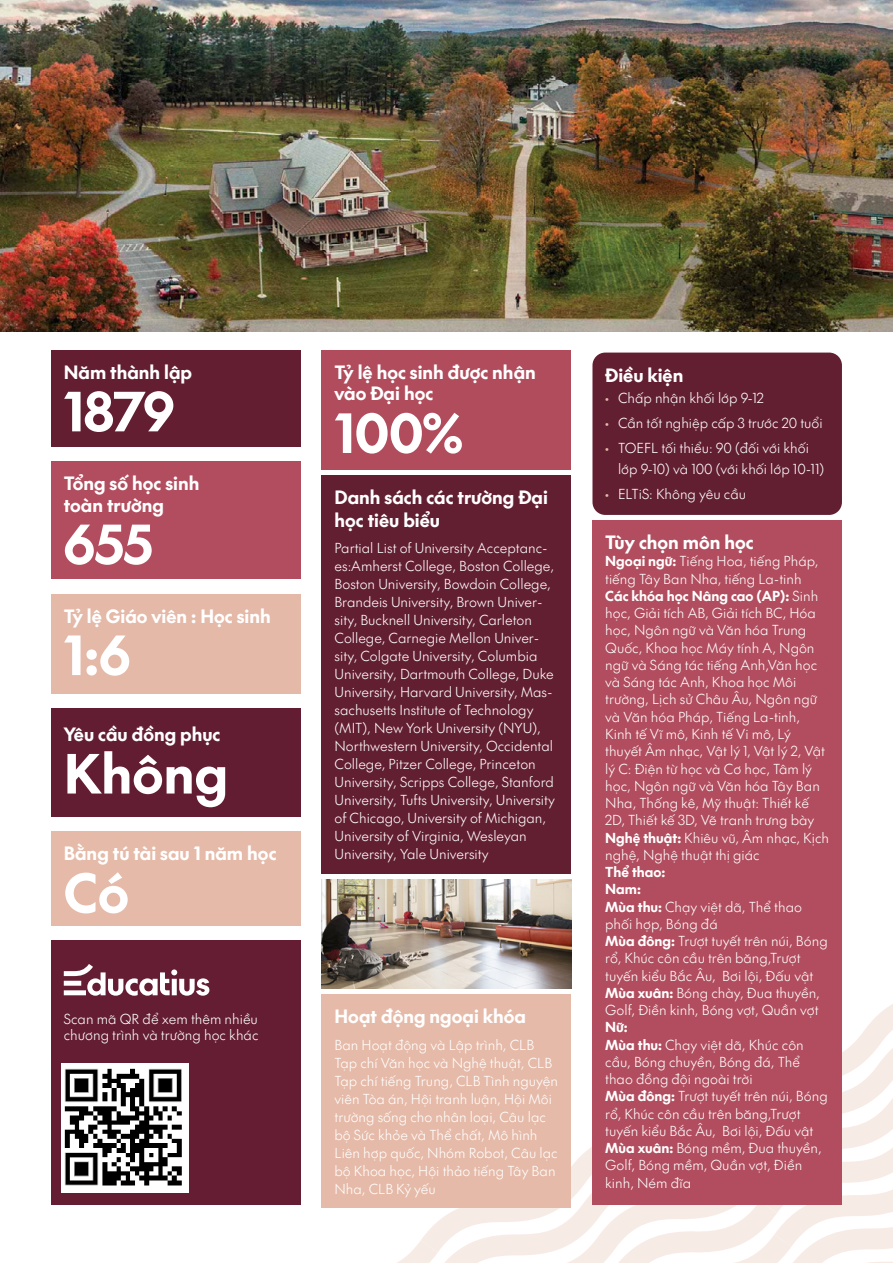
<style>
.page{position:relative;width:893px;height:1263px;background:#fff}
.page>*{position:absolute;margin:0;border:0;box-sizing:border-box;transform-origin:0 0}
.t1{font:52.5px "SVN The Future Bold";color:#fff}
.t2{font:18px/21.6px "SVN The Future Bold";color:#fff}
.t3{font:13.5px/17.2px "SVN The Future Light";color:#fff}
.t4{font:13.5px/17.2px "SVN The Future Bold";color:#fff}
.s1{font-family:"Myriad Pro";color:#e6baa8}
.s2{font-family:"SVN The Future Bold"}
.s3{font-family:"SVN The Future Light"}
</style>
<div class="page">
<svg style="left:397px;top:1004px;width:496px;height:259px"></svg>
<img style="left:0;top:0;width:893px;height:331px">
<div style="left:51px;top:461px;width:249px;height:118px;background:#b14d5e"></div>
<div style="left:51px;top:594px;width:249px;height:99px;background:#e5b9a8"></div>
<div style="left:51px;top:708px;width:249px;height:109px;background:#631d32"></div>
<div style="left:322px;top:475px;width:249px;height:398px;background:#631f32"></div>
<div style="left:51px;top:350px;width:249px;height:96px;background:#631e32"></div>
<div style="left:322px;top:350px;width:249px;height:119px;background:#b14c5d"></div>
<div style="left:592px;top:353px;width:250px;height:162px;background:#631f32;border-radius:13px"></div>
<div style="left:592px;top:520px;width:250px;height:685px;background:#b14d5e"></div>
<div style="left:322px;top:994px;width:249px;height:214px;background:#e6baa8"></div>
<img style="left:322px;top:879px;width:249px;height:109px">
<div style="left:51px;top:940px;width:249px;height:265px;background:#641d32"></div>
<img style="left:62px;top:1063px;width:126px;height:129px">
<svg style="left:64px;top:964px;width:145px;height:32px"></svg>
<div style="left:51px;top:831px;width:249px;height:94px;background:#e6baa8"></div>
<h2 class="t2" style="left:64px;top:360px;width:130px">Năm thành lập</h2>
<h1 class="t1" style="left:64px;top:369px;width:112px">1879</h1>
<h2 class="t2" style="left:64px;top:471px;width:137px">Tổng số học sinh toàn trường</h2>
<h1 class="t1" style="left:64px;top:502px;width:90px">655</h1>
<h2 class="t2" style="left:64px;top:604px;width:208px">Tỷ lệ Giáo viên : Học sinh</h2>
<h1 class="t1" style="left:64px;top:613px;width:68px">1:6</h1>
<h2 class="t2" style="left:64px;top:722px;width:158px">Yêu cầu đồng phục</h2>
<h1 class="t1" style="left:64px;top:731px;width:166px">Không</h1>
<h2 class="t2" style="left:64px;top:841px;width:214px">Bằng tú tài sau 1 năm học</h2>
<h1 class="t1" style="left:64px;top:851px;width:67px">Có</h1>
<p class="t3" style="left:64px;top:1009px;width:196px;line-height:16.2px">Scan mã QR để xem thêm nhiều chương trình và trường học khác</p>
<h2 class="t2" style="left:334px;top:360px;width:203px">Tỷ lệ học sinh được nhận vào Đại học</h2>
<h1 class="t1" style="left:334px;top:391px;width:130px">100%</h1>
<h2 class="t2" style="left:334px;top:485px;width:215px;line-height:22.5px">Danh sách các trường Đại học tiêu biểu</h2>
<p class="t3" style="left:334px;top:538px;width:222px;line-height:18px">Partial List of University Acceptanc&shy;es:Amherst College, Boston College, Boston University, Bowdoin College, Brandeis University, Brown Univer&shy;sity, Bucknell University, Carleton College, Carnegie Mellon Univer&shy;sity, Colgate University, Columbia University, Dartmouth College, Duke University, Harvard University, Mas&shy;sachusetts Institute of Technology (MIT), New York University (NYU), Northwestern University, Occidental College, Pitzer College, Princeton University, Scripps College, Stanford University, Tufts University, University of Chicago, University of Michigan, University of Virginia, Wesleyan University, Yale University</p>
<h2 class="t2" style="left:334px;top:1004px;width:193px">Hoạt động ngoại khóa</h2>
<p class="t3" style="left:334px;top:1035px;width:225px;line-height:18px">Ban Hoạt động và Lập trình, CLB<br>Tạp chí Văn học và Nghệ thuật, CLB<br>Tạp chí tiếng Trung, CLB Tình nguyện viên Tòa án, Hội tranh luận, Hội Môi trường sống cho nhân loại, Câu lạc bộ Sức khỏe và Thể chất, Mô hình<br>Liên hợp quốc, Nhóm Robot, Câu lạc bộ Khoa học, Hội thảo tiếng Tây Ban<br>Nha, CLB Kỷ yếu</p>
<h2 class="t2" style="left:605px;top:362px;width:80px">Điều kiện</h2>
<p class="t3" style="left:605px;top:388px;width:160px"><span class="s1">•</span> Chấp nhận khối lớp 9-12</p>
<p class="t3" style="left:605px;top:413px;width:219px"><span class="s1">•</span> Cần tốt nghiệp cấp 3 trước 20 tuổi</p>
<p class="t3" style="left:618px;top:437px;width:208px;line-height:21px;text-indent:-13px"><span class="s1">•</span> TOEFL tối thiểu: 90 (đối với khối lớp 9-10) và 100 (với khối lớp 10-11)</p>
<p class="t3" style="left:605px;top:485px;width:142px"><span class="s1">•</span> ELTiS: Không yêu cầu</p>
<h2 class="t2" style="left:605px;top:530px;width:150px">Tùy chọn môn học</h2>
<p class="t3" style="left:605px;top:552px;width:215px"><span class="s2">Ngoại ngữ:</span> Tiếng Hoa, tiếng Pháp, tiếng Tây Ban Nha, tiếng La-tinh</p>
<p class="t4" style="left:605px;top:586px;width:215px">Các khóa học Nâng cao (AP): <span class="s3">Sinh</span></p>
<p class="t3" style="left:605px;top:604px;width:225px">học, Giải tích AB, Giải tích BC, Hóa học, Ngôn ngữ và Văn hóa Trung<br>Quốc, Khoa học Máy tính A, Ngôn ngữ và Sáng tác tiếng Anh,Văn học và Sáng tác Anh, Khoa học Môi trường, Lịch sử Châu Âu, Ngôn ngữ và Văn hóa Pháp, Tiếng La-tinh,<br>Kinh tế Vĩ mô, Kinh tế Vi mô, Lý thuyết Âm nhạc, Vật lý 1, Vật lý 2, Vật lý C: Điện từ học và Cơ học, Tâm lý học, Ngôn ngữ và Văn hóa Tây Ban<br>Nha, Thống kê, Mỹ thuật: Thiết kế<br>2D, Thiết kế 3D, Vẽ tranh trưng bày<br><span class="s2">Nghệ thuật:</span> Khiêu vũ, Âm nhạc, Kịch nghệ, Nghệ thuật thị giác</p>
<p class="t4" style="left:605px;top:862px;width:62px">Thể thao:<br>Nam:</p>
<p class="t3" style="left:605px;top:897px;width:224px"><span class="s2">Mùa thu:</span> Chạy việt dã, Thể thao phối hợp, Bóng đá<br><span class="s2">Mùa đông:</span> Trượt tuyết trên núi, Bóng rổ, Khúc côn cầu trên băng,Trượt tuyến kiểu Bắc Âu, Bơi lội, Đấu vật<br><span class="s2">Mùa xuân:</span> Bóng chày, Đua thuyền,<br>Golf, Điền kinh, Bóng vợt, Quần vợt</p>
<p class="t4" style="left:605px;top:1017px;width:24px">Nữ:</p>
<p class="t3" style="left:605px;top:1035px;width:224px"><span class="s2">Mùa thu:</span> Chạy việt dã, Khúc côn cầu, Bóng chuyền, Bóng đá, Thể thao đồng đội ngoài trời<br><span class="s2">Mùa đông:</span> Trượt tuyết trên núi, Bóng rổ, Khúc côn cầu trên băng,Trượt tuyến kiểu Bắc Âu, Bơi lội, Đấu vật<br><span class="s2">Mùa xuân:</span> Bóng mềm, Đua thuyền,<br>Golf, Bóng mềm, Quần vợt, Điền kinh, Ném đĩa</p>
</div>
